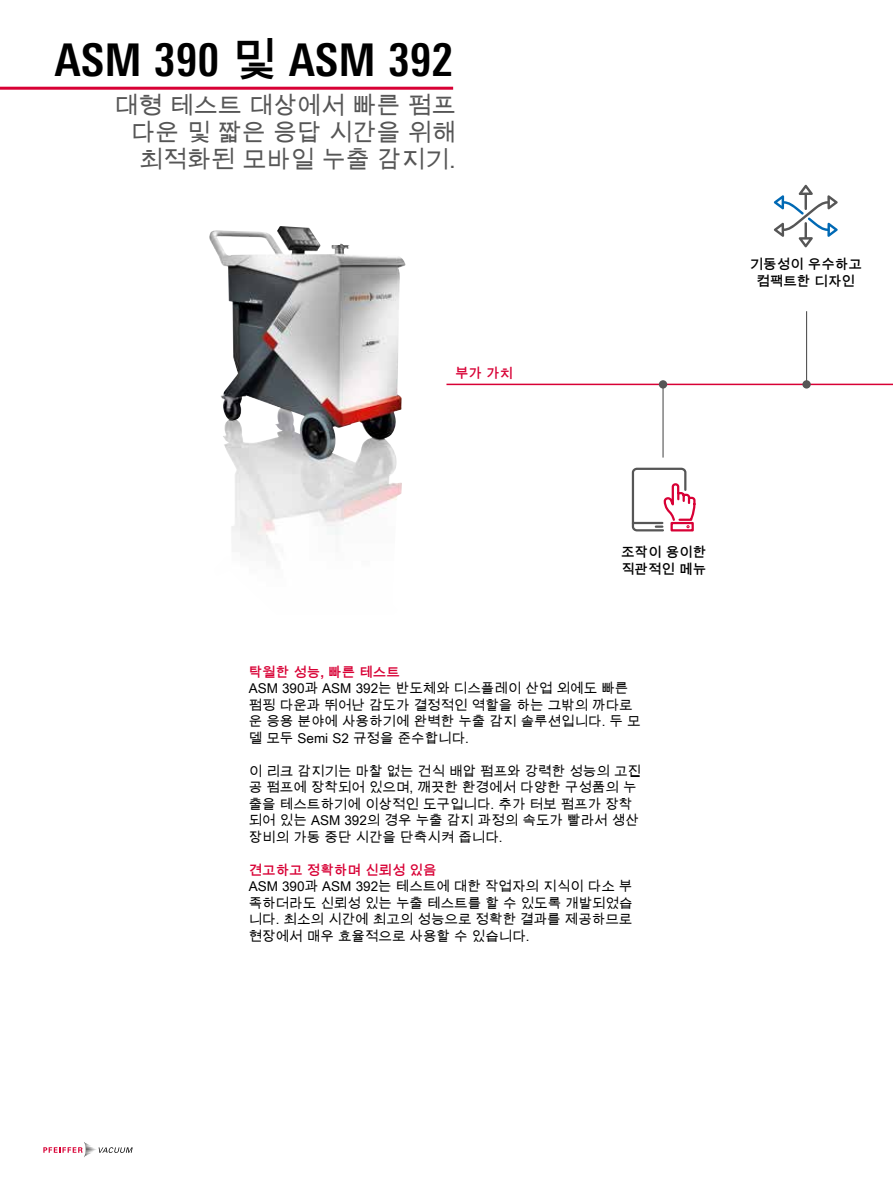
<style>
.page{position:relative;width:893px;height:1191px;background:#fff}
.page>*{position:absolute;margin:0;border:0;box-sizing:border-box;transform-origin:0 0}
.t1{font:700 condensed 45px "Univers Next Pro";letter-spacing:.01em;color:#000}
.t2{font:24px/27px "Arial Unicode MS";color:#565656;text-align:right}
.t3{font:13.5px/16.5px "Arial Unicode MS";color:#000}
.t4{font:700 13.5px "Arial Unicode MS";color:#d80035}
.t5{font:700 13.5px/16.5px "Arial Unicode MS";color:#000;text-align:center}
.s1{font-family:"Arial Unicode MS";font-stretch:normal}
</style>
<div class="page">
<svg style="left:43px;top:1142px;width:90px;height:15px"></svg>
<hr style="left:446px;top:384px;width:447px;height:1px;background:#d80035">
<hr style="left:662px;top:384px;width:2px;height:73px;background:#565656">
<div style="left:659px;top:380px;width:8px;height:8px;background:#565656;border-radius:50%"></div>
<hr style="left:0;top:87px;width:453px;height:3px;background:#d80035">
<hr style="left:806px;top:311px;width:1px;height:73px;background:#565656">
<div style="left:802px;top:380px;width:9px;height:8px;background:#565656;border-radius:50%"></div>
<img style="left:209px;top:230px;width:193px;height:331px">
<svg style="left:631px;top:467px;width:65px;height:65px"></svg>
<svg style="left:774px;top:185px;width:64px;height:62px"></svg>
<h1 class="t1" style="left:55px;top:34px;width:400px">ASM 390 <span class="s1">및</span> ASM 392</h1>
<h2 class="t2" style="left:114px;top:92px;width:343px">대형 테스트 대상에서 빠른 펌프 다운 및 짧은 응답 시간을 위해 최적화된 모바일 누출 감지기.</h2>
<p class="t4" style="left:455px;top:363px;width:60px">부가 가치</p>
<p class="t5" style="left:750px;top:257px;width:114px">기동성이 우수하고 컴팩트한 디자인</p>
<p class="t5" style="left:621px;top:544px;width:87px;text-align:left">조작이 용이한 직관적인 메뉴</p>
<p class="t4" style="left:249px;top:662px;width:153px">탁월한 성능, 빠른 테스트</p>
<p class="t3" style="left:249px;top:680px;width:393px">ASM 390과 ASM 392는 반도체와 디스플레이 산업 외에도 빠른 펌핑 다운과 뛰어난 감도가 결정적인 역할을 하는 그밖의 까다로 운 응용 분야에 사용하기에 완벽한 누출 감지 솔루션입니다. 두 모 델 모두 Semi S2 규정을 준수합니다.</p>
<p class="t3" style="left:249px;top:762px;width:394px">이 리크 감지기는 마찰 없는 건식 배압 펌프와 강력한 성능의 고진 공 펌프에 장착되어 있으며, 깨끗한 환경에서 다양한 구성품의 누 출을 테스트하기에 이상적인 도구입니다. 추가 터보 펌프가 장착 되어 있는 ASM 392의 경우 누출 감지 과정의 속도가 빨라서 생산 장비의 가동 중단 시간을 단축시켜 줍니다.</p>
<p class="t4" style="left:249px;top:860px;width:189px">견고하고 정확하며 신뢰성 있음</p>
<p class="t3" style="left:249px;top:878px;width:386px;text-align:justify">ASM 390과 ASM 392는 테스트에 대한 작업자의 지식이 다소 부 족하더라도 신뢰성 있는 누출 테스트를 할 수 있도록 개발되었습 니다. 최소의 시간에 최고의 성능으로 정확한 결과를 제공하므로 현장에서 매우 효율적으로 사용할 수 있습니다.</p>
</div>
